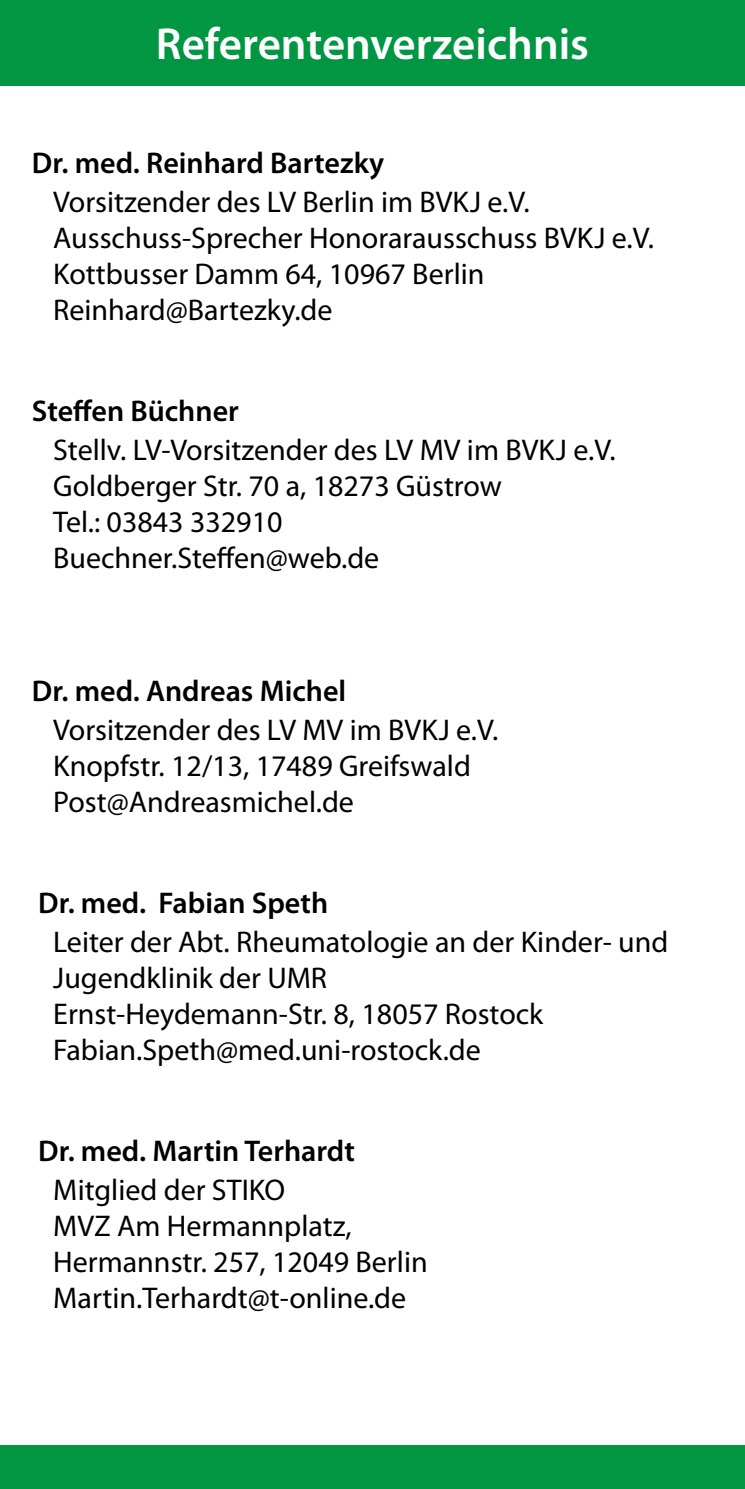
<style>
.page{position:relative;width:745px;height:1489px;background:#fff}
.page>*{position:absolute;margin:0;border:0;box-sizing:border-box;transform-origin:0 0}
.t1{font:600 45px "Myriad Pro";color:#fff}
.t2{font:30px/36px "Myriad Pro";color:#000}
.t3{font:600 30px "Myriad Pro";color:#000}
</style>
<div class="page">
<div style="left:0;top:0;width:744px;height:85px;background:#009642"></div>
<div style="left:0;top:1445px;width:744px;height:43px;background:#009642"></div>
<h1 class="t1" style="left:156px;top:16px;width:434px">Referentenverzeichnis</h1>
<p class="t3" style="left:32px;top:143px;width:353px">Dr. med. Reinhard Bartezky</p>
<p class="t2" style="left:53px;top:184px;width:602px">Vorsitzender des LV Berlin im BVKJ e.V.<br>Ausschuss-Sprecher Honorarausschuss BVKJ e.V.<br>Kottbusser Damm 64, 10967 Berlin Reinhard@Bartezky.de</p>
<p class="t3" style="left:32px;top:391px;width:208px">Steffen Büchner</p>
<p class="t2" style="left:53px;top:431px;width:563px">Stellv. LV-Vorsitzender des LV MV im BVKJ e.V.<br>Goldberger Str. 70 a, 18273 Güstrow<br>Tel.: 03843 332910<br>Buechner.Steffen@web.de</p>
<p class="t3" style="left:32px;top:671px;width:316px">Dr. med. Andreas Michel</p>
<p class="t2" style="left:53px;top:711px;width:446px">Vorsitzender des LV MV im BVKJ e.V.<br>Knopfstr. 12/13, 17489 Greifswald<br>Post@Andreasmichel.de</p>
<p class="t3" style="left:38px;top:883px;width:291px">Dr. med. Fabian Speth</p>
<p class="t2" style="left:53px;top:923px;width:616px">Leiter der Abt. Rheumatologie an der Kinder- und Jugendklinik der UMR<br>Ernst-Heydemann-Str. 8, 18057 Rostock Fabian.Speth@med.uni-rostock.de</p>
<p class="t3" style="left:38px;top:1131px;width:318px">Dr. med. Martin Terhardt</p>
<p class="t2" style="left:53px;top:1171px;width:376px">Mitglied der STIKO<br>MVZ Am Hermannplatz,<br>Hermannstr. 257, 12049 Berlin<br>Martin.Terhardt@t-online.de</p>
</div>
